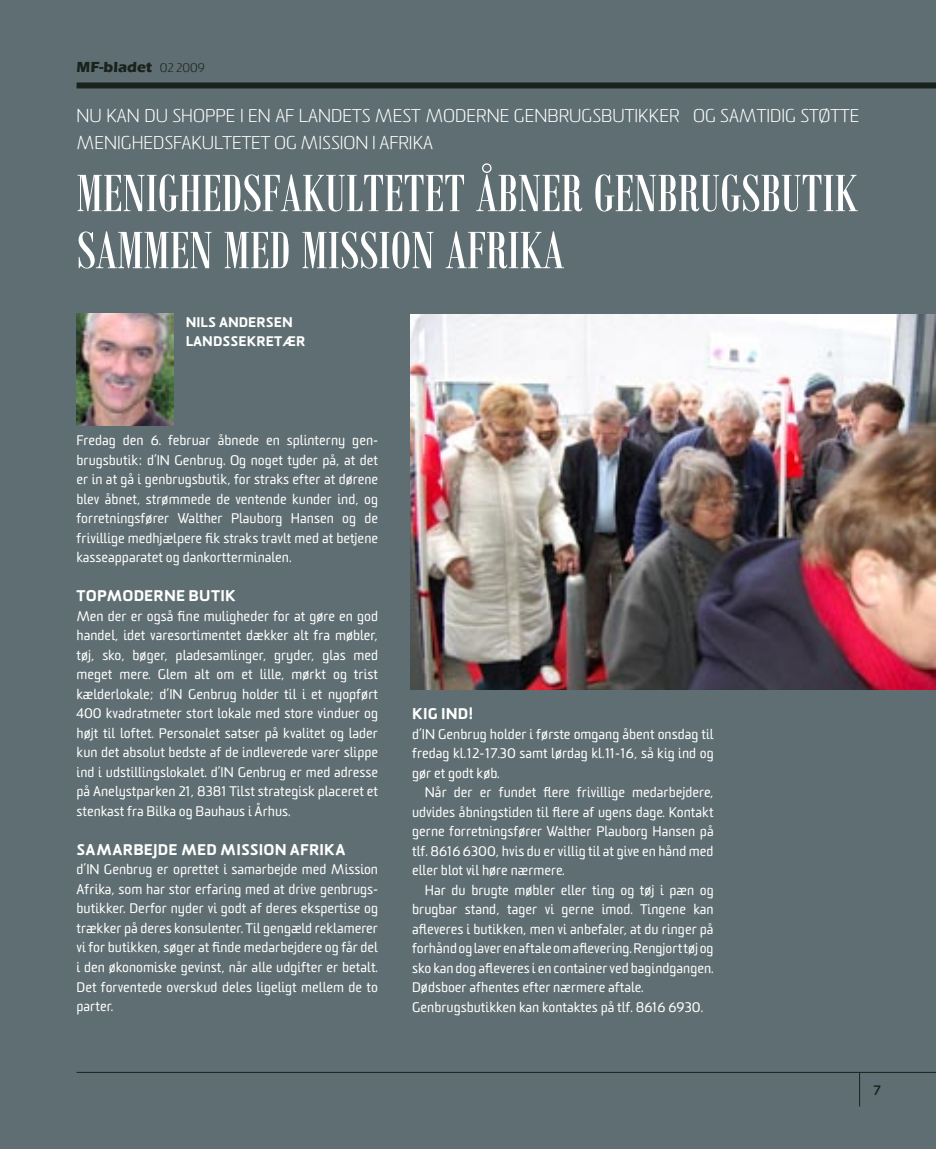
<style>
.page{position:relative;width:936px;height:1149px;background:#fff}
.page>*{position:absolute;margin:0;border:0;box-sizing:border-box;transform-origin:0 0}
.t1{font:57px/57px "Bodoni MT Condensed";color:#fff}
.t2{font:300 18px/27px "Sommet Rounded";color:#fff}
.t3{font:900 15px "Sommet Rounded";letter-spacing:.005em;color:#fff}
.t4{font:700 15px "Eras ITC";color:#1a221e}
.t5{font:13.5px/19.5px "Sommet Rounded";color:#fff;text-align:justify}
.t6{font:900 13.5px/19.5px "Sommet Rounded";color:#fff}
.t7{font:700 13.5px "Sommet Rounded";color:#1a221e}
.s1{font-family:"Sommet Rounded";font-weight:300;font-size:12px}
</style>
<div class="page">
<div style="left:0;top:0;width:935px;height:1148px;background:#5f6e72"></div>
<img style="left:410px;top:314px;width:525px;height:375px">
<hr style="left:77px;top:1071px;width:858px;height:1px;background:#1a221e">
<div style="left:77px;top:82px;width:858px;height:6px;background:#1a221e"></div>
<hr style="left:859px;top:1071px;width:1px;height:35px;background:#1a221e">
<img style="left:77px;top:313px;width:96px;height:112px">
<p class="t4" style="left:77px;top:58px;width:130px">MF-bladet <span class="s1">02 2009</span></p>
<h2 class="t2" style="left:77px;top:102px;width:784px">NU KAN DU SHOPPE I EN AF LANDETS MEST MODERNE GENBRUGSBUTIKKER OG SAMTIDIG STØTTE<br>MENIGHEDSFAKULTETET OG MISSION I AFRIKA</h2>
<h1 class="t1" style="left:77px;top:164px;width:782px">MENIGHEDSFAKULTETET ÅBNER GENBRUGSBUTIK<br>SAMMEN MED MISSION AFRIKA</h1>
<p class="t6" style="left:186px;top:312px;width:121px">NILS ANDERSEN<br>LANDSSEKRETÆR</p>
<p class="t5" style="left:77px;top:430px;width:303px">Fredag den 6. februar åbnede en splinterny gen&shy;brugsbutik: d’IN Genbrug. Og noget tyder på, at det er in at gå i genbrugsbutik, for straks efter at dørene blev åbnet, strømmede de ventende kunder ind, og forretningsfører Walther Plauborg Hansen og de frivillige medhjælpere fik straks travlt med at betjene kasseapparatet og dankortterminalen.</p>
<p class="t3" style="left:77px;top:585px;width:161px">TOPMODERNE BUTIK</p>
<p class="t5" style="left:77px;top:606px;width:303px">Men der er også fine muligheder for at gøre en god handel, idet varesortimentet dækker alt fra møbler, tøj, sko, bøger, pladesamlinger, gryder, glas med meget mere. Glem alt om et lille, mørkt og trist kælderlokale; d’IN Genbrug holder til i et nyopført 400 kvadratmeter stort lokale med store vinduer og højt til loftet. Personalet satser på kvalitet og lader kun det absolut bedste af de indleverede varer slippe ind i udstillingslokalet. d’IN Genbrug er med adresse på Anelystparken 21, 8381 Tilst strategisk placeret et stenkast fra Bilka og Bauhaus i Århus.</p>
<p class="t3" style="left:77px;top:839px;width:270px">SAMARBEJDE MED MISSION AFRIKA</p>
<p class="t5" style="left:77px;top:859px;width:303px">d’IN Genbrug er oprettet i samarbejde med Mission Afrika, som har stor erfaring med at drive genbrugs&shy;butikker. Derfor nyder vi godt af deres ekspertise og trækker på deres konsulenter. Til gengæld reklamerer vi for butikken, søger at finde medarbejdere og får del i den økonomiske gevinst, når alle udgifter er betalt.<br>Det forventede overskud deles ligeligt mellem de to parter.</p>
<p class="t3" style="left:412px;top:703px;width:62px">KIG IND!</p>
<p class="t5" style="left:412px;top:724px;width:303px">d’IN Genbrug holder i første omgang åbent onsdag til fredag kl.12-17.30 samt lørdag kl.11-16, så kig ind og gør et godt køb.</p>
<p class="t5" style="left:412px;top:782px;width:303px;text-indent:13px">Når der er fundet flere frivillige medarbejdere, udvides åbningstiden til flere af ugens dage. Kontakt gerne forretningsfører Walther Plauborg Hansen på tlf. 8616 6300, hvis du er villig til at give en hånd med eller blot vil høre nærmere.</p>
<p class="t5" style="left:412px;top:880px;width:303px;text-align:left;text-indent:13px">Har du brugte møbler eller ting og tøj i pæn og brugbar stand, tager vi gerne imod. Tingene kan afleveres i butikken, men vi anbefaler, at du ringer på forhånd og laver en aftale om aflevering. Rengjort tøj og sko kan dog afleveres i en container ved bagindgangen.<br>Dødsboer afhentes efter nærmere aftale.<br>Genbrugsbutikken kan kontaktes på tlf. 8616 6930.</p>
<p class="t7" style="left:873px;top:1081px;width:9px">7</p>
</div>
